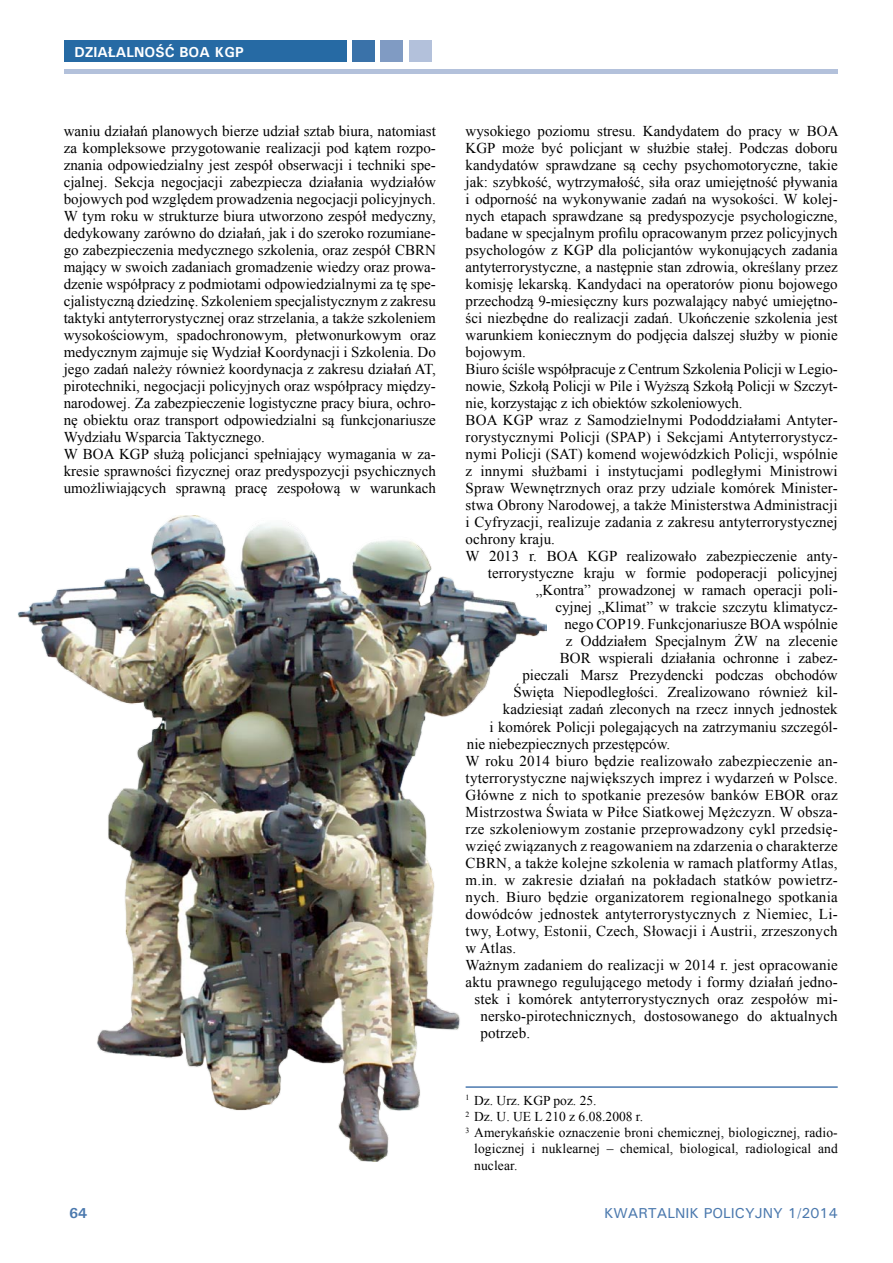
<style>
.page{position:relative;width:893px;height:1263px;background:#fff}
.page>*{position:absolute;margin:0;border:0;box-sizing:border-box;transform-origin:0 0}
.t1{font:15px/17px "Times New Roman";color:#000}
.t2{font:500 14.4px "Univers";color:#4b79ae}
.t3{font:700 14.4px "Univers";color:#fff}
.t4{font:700 14.4px "Univers";color:#4b79ae}
.t5{font:13.5px "Times New Roman";letter-spacing:.01em;color:#000}
</style>
<div class="page">
<hr style="left:64px;top:70px;width:774px;height:4px;background:#b3c1db">
<div style="left:64px;top:41px;width:283px;height:21px;background:#266aa4"></div>
<div style="left:352px;top:41px;width:23px;height:21px;background:#3a72a9"></div>
<div style="left:380px;top:41px;width:23px;height:21px;background:#809bc3"></div>
<div style="left:409px;top:41px;width:23px;height:21px;background:#b3c1db"></div>
<hr style="left:466px;top:1086px;width:372px;height:2px;background:#4b79ae">
<img style="left:18px;top:515px;width:528px;height:647px">
<p class="t3" style="left:74px;top:43px;width:171px">DZIAŁALNOŚĆ BOA KGP</p>
<p class="t1" style="left:64px;top:122px;width:374px">waniu działań planowych bierze udział sztab biura, natomiast za kompleksowe przygotowanie realizacji pod kątem rozpo&shy;znania odpowiedzialny jest zespół obserwacji i techniki spe&shy;cjalnej. Sekcja negocjacji zabezpiecza działania wydziałów bojowych pod względem prowadzenia negocjacji policyjnych.<br>W tym roku w strukturze biura utworzono zespół medyczny, dedykowany zarówno do działań, jak i do szeroko rozumiane&shy;go zabezpieczenia medycznego szkolenia, oraz zespół CBRN mający w swoich zadaniach gromadzenie wiedzy oraz prowa&shy;dzenie współpracy z podmiotami odpowiedzialnymi za tę spe&shy;cjalistyczną dziedzinę. Szkoleniem specjalistycznym z zakresu taktyki antyterrorystycznej oraz strzelania, a także szkoleniem wysokościowym, spadochronowym, płetwonurkowym oraz medycznym zajmuje się Wydział Koordynacji i Szkolenia. Do jego zadań należy również koordynacja z zakresu działań AT, pirotechniki, negocjacji policyjnych oraz współpracy między&shy;narodowej. Za zabezpieczenie logistyczne pracy biura, ochro&shy;nę obiektu oraz transport odpowiedzialni są funkcjonariusze Wydziału Wsparcia Taktycznego.<br>W BOA KGP służą policjanci spełniający wymagania w za&shy;kresie sprawności fizycznej oraz predyspozycji psychicznych umożliwiających sprawną pracę zespołową w warunkach</p>
<p class="t1" style="left:466px;top:122px;width:374px">wysokiego poziomu stresu. Kandydatem do pracy w BOA</p>
<p class="t1" style="left:466px;top:139px;width:374px">KGP może być policjant w służbie stałej. Podczas doboru</p>
<p class="t1" style="left:466px;top:156px;width:374px">kandydatów sprawdzane są cechy psychomotoryczne, takie</p>
<p class="t1" style="left:466px;top:173px;width:374px">jak: szybkość, wytrzymałość, siła oraz umiejętność pływania</p>
<p class="t1" style="left:466px;top:190px;width:374px">i odporność na wykonywanie zadań na wysokości. W kolej-</p>
<p class="t1" style="left:466px;top:207px;width:374px">nych etapach sprawdzane są predyspozycje psychologiczne,</p>
<p class="t1" style="left:466px;top:224px;width:374px">badane w specjalnym profilu opracowanym przez policyjnych</p>
<p class="t1" style="left:466px;top:241px;width:374px">psychologów z KGP dla policjantów wykonujących zadania</p>
<p class="t1" style="left:466px;top:258px;width:374px">antyterrorystyczne, a następnie stan zdrowia, określany przez</p>
<p class="t1" style="left:466px;top:275px;width:374px">komisję lekarską. Kandydaci na operatorów pionu bojowego</p>
<p class="t1" style="left:466px;top:292px;width:374px">przechodzą 9-miesięczny kurs pozwalający nabyć umiejętno-</p>
<p class="t1" style="left:466px;top:309px;width:374px">ści niezbędne do realizacji zadań. Ukończenie szkolenia jest</p>
<p class="t1" style="left:466px;top:326px;width:374px">warunkiem koniecznym do podjęcia dalszej służby w pionie</p>
<p class="t1" style="left:466px;top:343px;width:62px">bojowym.</p>
<p class="t1" style="left:466px;top:360px;width:374px">Biuro ściśle współpracuje z Centrum Szkolenia Policji w Legio-</p>
<p class="t1" style="left:466px;top:377px;width:374px">nowie, Szkołą Policji w Pile i Wyższą Szkołą Policji w Szczyt-</p>
<p class="t1" style="left:466px;top:394px;width:278px">nie, korzystając z ich obiektów szkoleniowych.</p>
<p class="t1" style="left:466px;top:412px;width:374px">BOA KGP wraz z Samodzielnymi Pododdziałami Antyter-</p>
<p class="t1" style="left:466px;top:429px;width:374px">rorystycznymi Policji (SPAP) i Sekcjami Antyterrorystycz-</p>
<p class="t1" style="left:466px;top:446px;width:374px">nymi Policji (SAT) komend wojewódzkich Policji, wspólnie</p>
<p class="t1" style="left:466px;top:463px;width:374px">z innymi służbami i instytucjami podległymi Ministrowi</p>
<p class="t1" style="left:466px;top:480px;width:374px">Spraw Wewnętrznych oraz przy udziale komórek Minister-</p>
<p class="t1" style="left:466px;top:497px;width:374px">stwa Obrony Narodowej, a także Ministerstwa Administracji</p>
<p class="t1" style="left:466px;top:514px;width:374px">i Cyfryzacji, realizuje zadania z zakresu antyterrorystycznej</p>
<p class="t1" style="left:466px;top:531px;width:91px">ochrony kraju.</p>
<p class="t1" style="left:466px;top:548px;width:374px">W 2013 r. BOA KGP realizowało zabezpieczenie anty-</p>
<p class="t1" style="left:488px;top:565px;width:351px">terrorystyczne kraju w formie podoperacji policyjnej</p>
<p class="t1" style="left:536px;top:582px;width:303px">„Kontra” prowadzonej w ramach operacji poli-</p>
<p class="t1" style="left:555px;top:599px;width:284px">cyjnej „Klimat” w trakcie szczytu klimatycz-</p>
<p class="t1" style="left:564px;top:616px;width:275px">nego COP19. Funkcjonariusze BOA wspólnie</p>
<p class="t1" style="left:566px;top:633px;width:273px">z Oddziałem Specjalnym ŻW na zlecenie</p>
<p class="t1" style="left:560px;top:650px;width:279px">BOR wspierali działania ochronne i zabez-</p>
<p class="t1" style="left:522px;top:667px;width:317px">pieczali Marsz Prezydencki podczas obchodów</p>
<p class="t1" style="left:513px;top:684px;width:326px">Święta Niepodległości. Zrealizowano również kil-</p>
<p class="t1" style="left:503px;top:701px;width:336px">kadziesiąt zadań zleconych na rzecz innych jednostek</p>
<p class="t1" style="left:489px;top:718px;width:350px">i komórek Policji polegających na zatrzymaniu szczegól-</p>
<p class="t1" style="left:467px;top:735px;width:205px">nie niebezpiecznych przestępców.</p>
<p class="t1" style="left:466px;top:752px;width:374px">W roku 2014 biuro będzie realizowało zabezpieczenie an-</p>
<p class="t1" style="left:466px;top:769px;width:374px">tyterrorystyczne największych imprez i wydarzeń w Polsce.</p>
<p class="t1" style="left:466px;top:786px;width:374px">Główne z nich to spotkanie prezesów banków EBOR oraz</p>
<p class="t1" style="left:466px;top:803px;width:374px">Mistrzostwa Świata w Piłce Siatkowej Mężczyzn. W obsza-</p>
<p class="t1" style="left:466px;top:820px;width:374px">rze szkoleniowym zostanie przeprowadzony cykl przedsię-</p>
<p class="t1" style="left:466px;top:837px;width:374px">wzięć związanych z reagowaniem na zdarzenia o charakterze</p>
<p class="t1" style="left:466px;top:854px;width:374px">CBRN, a także kolejne szkolenia w ramach platformy Atlas,</p>
<p class="t1" style="left:466px;top:871px;width:374px">m.in. w zakresie działań na pokładach statków powietrz-</p>
<p class="t1" style="left:466px;top:888px;width:374px">nych. Biuro będzie organizatorem regionalnego spotkania</p>
<p class="t1" style="left:466px;top:905px;width:374px">dowódców jednostek antyterrorystycznych z Niemiec, Li-</p>
<p class="t1" style="left:466px;top:922px;width:374px">twy, Łotwy, Estonii, Czech, Słowacji i Austrii, zrzeszonych</p>
<p class="t1" style="left:466px;top:939px;width:52px">w Atlas.</p>
<p class="t1" style="left:466px;top:956px;width:374px">Ważnym zadaniem do realizacji w 2014 r. jest opracowanie</p>
<p class="t1" style="left:466px;top:973px;width:374px">aktu prawnego regulującego metody i formy działań jedno-</p>
<p class="t1" style="left:474px;top:990px;width:365px">stek i komórek antyterrorystycznych oraz zespołów mi-</p>
<p class="t1" style="left:480px;top:1007px;width:359px">nersko-pirotechnicznych, dostosowanego do aktualnych</p>
<p class="t1" style="left:480px;top:1024px;width:51px">potrzeb.</p>
<p class="t5" style="left:466px;top:1091px;width:132px"><sup>1</sup> Dz. Urz. KGP poz. 25.</p>
<p class="t5" style="left:466px;top:1107px;width:179px"><sup>2</sup> Dz. U. UE L 210 z 6.08.2008 r.</p>
<p class="t5" style="left:466px;top:1124px;width:374px"><sup>3</sup> Amerykańskie oznaczenie broni chemicznej, biologicznej, radio-</p>
<p class="t5" style="left:474px;top:1140px;width:365px">logicznej i nuklearnej – chemical, biological, radiological and</p>
<p class="t5" style="left:474px;top:1156px;width:45px">nuclear.</p>
<p class="t4" style="left:69px;top:1204px;width:20px">64</p>
<p class="t2" style="left:604px;top:1204px;width:235px">KWARTALNIK POLICYJNY 1/2014</p>
</div>
